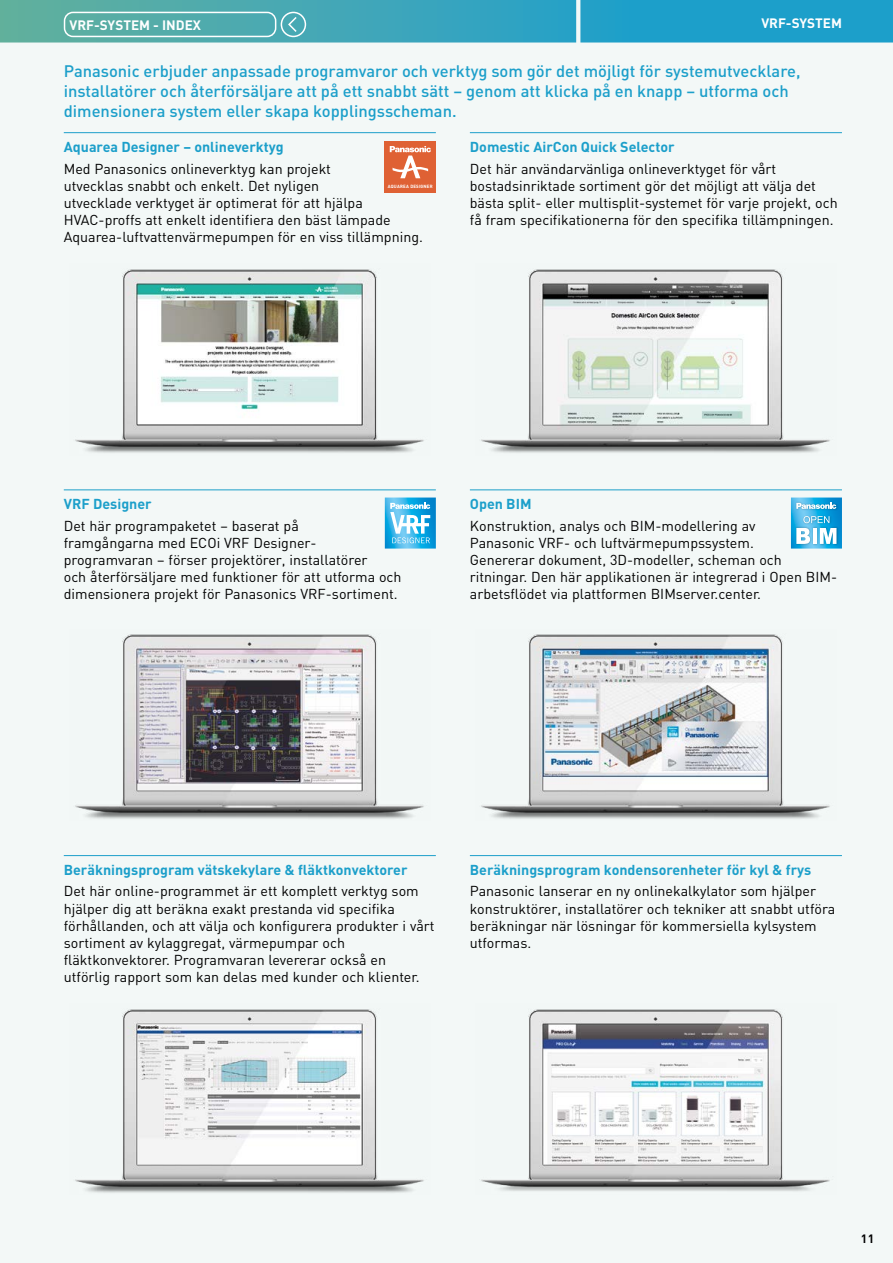
<style>
.page{position:relative;width:893px;height:1263px;background:#f3f8f7}
.page>*{position:absolute;margin:0;border:0;box-sizing:border-box;transform-origin:0 0}
.t1{font:500 16.5px/19.8px "DIN";color:#1c9fca}
.t2{font:14.25px/17.1px "DIN";color:#000}
.t3{font:700 14.25px "DIN";color:#1c9fca}
.t4{font:700 13.5px "DIN";color:#fff}
.t5{font:700 12px "DIN";color:#000}
.t6{font:700 4.5px "DIN";letter-spacing:.04em;color:#fff}
</style>
<div class="page">
<div style="left:385px;top:141px;width:51px;height:51px;background:#df6134"></div>
<svg style="left:390px;top:146px;width:41px;height:32px"></svg>
<svg style="left:385px;top:497px;width:51px;height:52px"></svg>
<svg style="left:791px;top:497px;width:51px;height:52px"></svg>
<img style="left:75px;top:269px;width:349px;height:184px">
<img style="left:481px;top:269px;width:349px;height:184px">
<img style="left:75px;top:634px;width:349px;height:185px">
<img style="left:481px;top:634px;width:349px;height:185px">
<img style="left:75px;top:1009px;width:349px;height:184px">
<img style="left:481px;top:1009px;width:349px;height:182px">
<hr style="left:64px;top:489px;width:372px;height:1px;background:#1c9fca">
<hr style="left:64px;top:132px;width:372px;height:1px;background:#1c9fca">
<hr style="left:470px;top:132px;width:372px;height:1px;background:#1c9fca">
<hr style="left:64px;top:855px;width:372px;height:1px;background:#1c9fca">
<hr style="left:470px;top:855px;width:372px;height:1px;background:#1c9fca">
<hr style="left:470px;top:489px;width:372px;height:1px;background:#1c9fca">
<svg style="left:0;top:0;width:893px;height:43px;background:#3ea8bd"></svg>
<p class="t4" style="left:70px;top:16px;width:133px">VRF-SYSTEM - INDEX</p>
<p class="t4" style="left:761px;top:15px;width:82px">VRF-SYSTEM</p>
<p class="t1" style="left:64px;top:61px;width:738px">Panasonic erbjuder anpassade programvaror och verktyg som gör det möjligt för systemutvecklare, installatörer och återförsäljare att på ett snabbt sätt – genom att klicka på en knapp – utforma och dimensionera system eller skapa kopplingsscheman.</p>
<p class="t3" style="left:64px;top:138px;width:221px">Aquarea Designer – onlineverktyg</p>
<p class="t2" style="left:64px;top:160px;width:361px">Med Panasonics onlineverktyg kan projekt<br>utvecklas snabbt och enkelt. Det nyligen<br>utvecklade verktyget är optimerat för att hjälpa HVAC-proffs att enkelt identifiera den bäst lämpade Aquarea-luftvattenvärmepumpen för en viss tillämpning.</p>
<p class="t6" style="left:388px;top:183px;width:46px">AQUAREA DESIGNER</p>
<p class="t3" style="left:470px;top:138px;width:206px">Domestic AirCon Quick Selector</p>
<p class="t2" style="left:470px;top:160px;width:369px">Det här användarvänliga onlineverktyget för vårt bostadsinriktade sortiment gör det möjligt att välja det bästa split- eller multisplit-systemet för varje projekt, och få fram specifikationerna för den specifika tillämpningen.</p>
<p class="t3" style="left:64px;top:495px;width:89px">VRF Designer</p>
<p class="t2" style="left:64px;top:517px;width:339px">Det här programpaketet – baserat på<br>framgångarna med ECOi VRF Designer&shy;programvaran – förser projektörer, installatörer<br>och återförsäljare med funktioner för att utforma och dimensionera projekt för Panasonics VRF-sortiment.</p>
<p class="t3" style="left:470px;top:495px;width:63px">Open BIM</p>
<p class="t2" style="left:470px;top:517px;width:369px">Konstruktion, analys och BIM-modellering av<br>Panasonic VRF- och luftvärmepumpssystem.<br>Genererar dokument, 3D-modeller, scheman och ritningar. Den här applikationen är integrerad i Open BIM&shy;arbetsflödet via plattformen BIMserver.center.</p>
<p class="t3" style="left:64px;top:861px;width:345px">Beräkningsprogram vätskekylare &amp; fläktkonvektorer</p>
<p class="t2" style="left:64px;top:882px;width:372px">Det här online-programmet är ett komplett verktyg som hjälper dig att beräkna exakt prestanda vid specifika förhållanden, och att välja och konfigurera produkter i vårt sortiment av kylaggregat, värmepumpar och fläktkonvektorer. Programvaran levererar också en utförlig rapport som kan delas med kunder och klienter.</p>
<p class="t3" style="left:470px;top:861px;width:343px">Beräkningsprogram kondensorenheter för kyl &amp; frys</p>
<p class="t2" style="left:470px;top:882px;width:367px">Panasonic lanserar en ny onlinekalkylator som hjälper konstruktörer, installatörer och tekniker att snabbt utföra beräkningar när lösningar för kommersiella kylsystem utformas.</p>
<p class="t5" style="left:861px;top:1231px;width:15px">11</p>
</div>
